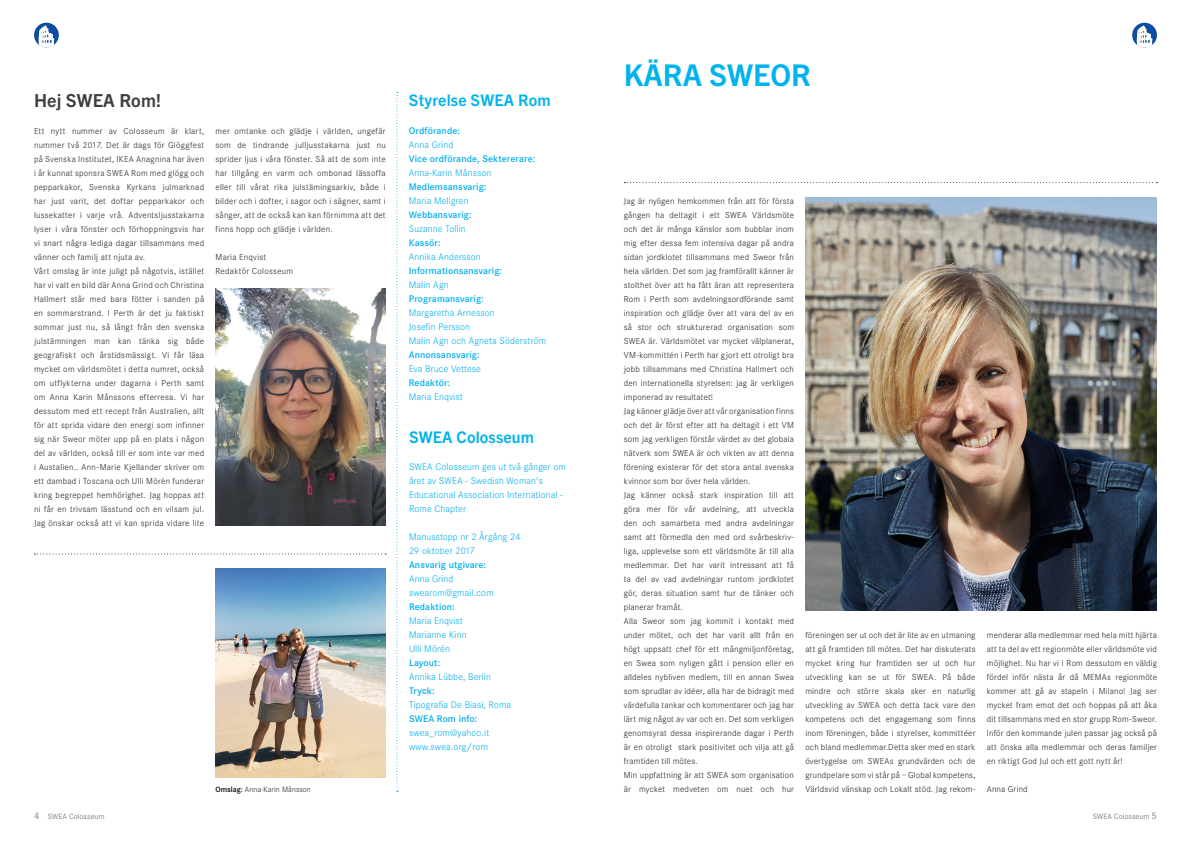
<style>
.page{position:relative;width:1191px;height:842px;background:#fff}
.page>*{position:absolute;margin:0;border:0;box-sizing:border-box;transform-origin:0 0}
.t1{font:700 30px "Trade Gothic Next LT Pro";color:#00b3ef}
.t2{font:700 18px "Trade Gothic Next LT Pro";letter-spacing:.01em;color:#3e3e3f}
.t3{font:700 16px "Trade Gothic Next LT Pro";letter-spacing:.01em;color:#00b3ef}
.t4{font:300 10px/14px "Corporate S";letter-spacing:.01em;color:#00aeef}
.t5{font:600 10px "Corporate S";letter-spacing:.01em;color:#00aeef}
.t6{font:300 9px/14px "Corporate S";letter-spacing:.02em;color:#231f20}
.t7{font:8px "Corporate S";color:#808285}
.t8{font:300 8px "Corporate S";letter-spacing:.01em;color:#231f20}
.s1{font-weight:600;color:#000}
.s2{font-weight:600}
.s3{font-size:10px}
</style>
<div class="page">
<div style="left:34px;top:23px;width:25px;height:24px;background:#0d4da1;border-radius:50%"></div>
<svg style="left:38px;top:25px;width:16px;height:23px"></svg>
<div style="left:1132px;top:23px;width:25px;height:24px;background:#0d4da1;border-radius:50%"></div>
<svg style="left:1136px;top:26px;width:16px;height:22px"></svg>
<svg style="left:35px;top:553px;width:351px;height:1px"></svg>
<img style="left:805px;top:197px;width:352px;height:413px">
<svg style="left:396px;top:92px;width:2px;height:700px"></svg>
<svg style="left:624px;top:182px;width:533px;height:1px"></svg>
<img style="left:215px;top:288px;width:171px;height:238px">
<img style="left:215px;top:568px;width:171px;height:210px">
<h2 class="t2" style="left:34px;top:88px;width:129px">Hej SWEA Rom!</h2>
<h3 class="t3" style="left:409px;top:89px;width:143px">Styrelse SWEA Rom</h3>
<p class="t5" style="left:409px;top:125px;width:53px">Ordförande:</p>
<p class="t4" style="left:409px;top:138px;width:46px">Anna Grind</p>
<p class="t5" style="left:409px;top:153px;width:128px">Vice ordförande, Sektererare:</p>
<p class="t4" style="left:409px;top:166px;width:84px">Anna-Karin Månsson</p>
<p class="t5" style="left:409px;top:181px;width:79px">Medlemsansvarig:</p>
<p class="t4" style="left:409px;top:194px;width:61px">Maria Mellgren</p>
<p class="t5" style="left:409px;top:209px;width:64px">Webbansvarig:</p>
<p class="t4" style="left:409px;top:222px;width:58px">Suzanne Tollin</p>
<p class="t5" style="left:409px;top:237px;width:33px">Kassör:</p>
<p class="t4" style="left:409px;top:250px;width:74px">Annika Andersson</p>
<p class="t5" style="left:409px;top:265px;width:95px">Informationsansvarig:</p>
<p class="t4" style="left:409px;top:278px;width:41px">Malin Agn</p>
<p class="t5" style="left:409px;top:293px;width:76px">Programansvarig:</p>
<p class="t4" style="left:409px;top:306px;width:139px">Margaretha Arnesson<br>Josefin Persson<br>Malin Agn och Agneta Söderström</p>
<p class="t5" style="left:409px;top:349px;width:72px">Annonsansvarig:</p>
<p class="t4" style="left:409px;top:362px;width:74px">Eva Bruce Vettese</p>
<p class="t5" style="left:409px;top:377px;width:43px">Redaktör:</p>
<p class="t4" style="left:409px;top:390px;width:55px">Maria Enqvist</p>
<h3 class="t3" style="left:409px;top:426px;width:127px">SWEA Colosseum</h3>
<p class="t6" style="left:34px;top:124px;width:172px">Ett nytt nummer av Colosseum är klart, nummer två 2017. Det är dags för Glöggfest på Svenska Institutet, IKEA Anagnina har även i år kunnat sponsra SWEA Rom med glögg och pepparkakor, Svenska Kyrkans julmarknad har just varit, det doftar pepparkakor och lussekatter i varje vrå. Adventsljusstakarna lyser i våra fönster och förhoppningsvis har vi snart några lediga dagar tillsammans med vänner och familj att njuta av.<br>Vårt omslag är inte juligt på någotvis, istället har vi valt en bild där Anna Grind och Christina Hallmert står med bara fötter i sanden på en sommarstrand. I Perth är det ju faktiskt sommar just nu, så långt från den svenska julstämningen man kan tänka sig både geografiskt och årstidsmässigt. Vi får läsa mycket om världsmötet i detta numret, också om utflykterna under dagarna i Perth samt om Anna Karin Månssons efterresa. Vi har dessutom med ett recept från Australien, allt för att sprida vidare den energi som infinner sig när Sweor möter upp på en plats i någon del av världen, också till er som inte var med i Austalien.. Ann-Marie Kjellander skriver om ett dambad i Toscana och Ulli Mörèn funderar kring begreppet hemhörighet. Jag hoppas att ni får en trivsam lässtund och en vilsam jul.<br>Jag önskar också att vi kan sprida vidare lite</p>
<p class="t6" style="left:215px;top:125px;width:172px;text-align:justify">mer omtanke och glädje i världen, ungefär som de tindrande julljusstakarna just nu sprider ljus i våra fönster. Så att de som inte har tillgång en varm och ombonad lässoffa eller till vårat rika julstämingsarkiv, både i bilder och i dofter, i sagor och i sägner, samt i sånger, att de också kan kan förnimma att det finns hopp och glädje i världen.</p>
<p class="t6" style="left:215px;top:251px;width:79px">Maria Enqvist<br>Redaktör Colosseum</p>
<p class="t4" style="left:409px;top:460px;width:158px">SWEA Colosseum ges ut två gånger om året av SWEA - Swedish Woman's<br>Educational Association International -<br>Rome Chapter</p>
<p class="t8" style="left:215px;top:785px;width:97px"><span class="s1">Omslag</span><span class="s2">:</span> Anna-Karin Månsson</p>
<p class="t4" style="left:409px;top:530px;width:113px">Manusstopp nr 2 Årgång 24<br>29 oktober 2017</p>
<p class="t5" style="left:409px;top:559px;width:79px">Ansvarig utgivare:</p>
<p class="t4" style="left:409px;top:572px;width:86px">Anna Grind swearom@gmail.com</p>
<p class="t5" style="left:409px;top:601px;width:47px">Redaktion:</p>
<p class="t4" style="left:409px;top:614px;width:59px">Maria Enqvist<br>Marianne Kinn<br>Ulli Mörén</p>
<p class="t5" style="left:409px;top:657px;width:33px">Layout:</p>
<p class="t4" style="left:409px;top:670px;width:83px">Annika Lübbe, Berlin</p>
<p class="t5" style="left:409px;top:685px;width:27px">Tryck:</p>
<p class="t4" style="left:409px;top:698px;width:104px">Tipografia De Biasi, Roma</p>
<p class="t5" style="left:409px;top:713px;width:70px">SWEA Rom info:</p>
<p class="t4" style="left:409px;top:726px;width:82px">swea_rom@yahoo.it www.swea.org/rom</p>
<h1 class="t1" style="left:624px;top:54px;width:189px">KÄRA SWEOR</h1>
<p class="t6" style="left:624px;top:194px;width:172px">Jag är nyligen hemkommen från att för första gången ha deltagit i ett SWEA Världsmöte och det är många känslor som bubblar inom mig efter dessa fem intensiva dagar på andra sidan jordklotet tillsammans med Sweor från hela världen. Det som jag framförallt känner är stolthet över att ha fått äran att representera Rom i Perth som avdelningsordförande samt inspiration och glädje över att vara del av en så stor och strukturerad organisation som SWEA är. Världsmötet var mycket välplanerat, VM-kommittén i Perth har gjort ett otroligt bra jobb tillsammans med Christina Hallmert och den internationella styrelsen: jag är verkligen imponerad av resultatet!<br>Jag känner glädje över att vår organisation finns och det är först efter att ha deltagit i ett VM som jag verkligen förstår värdet av det globala nätverk som SWEA är och vikten av att denna förening existerar för det stora antal svenska kvinnor som bor över hela världen.<br>Jag känner också stark inspiration till att göra mer för vår avdelning, att utveckla den och samarbeta med andra avdelningar samt att förmedla den med ord svårbeskriv&shy;liga, upplevelse som ett världsmöte är till alla medlemmar. Det har varit intressant att få ta del av vad avdelningar runtom jordklotet gör, deras situation samt hur de tänker och planerar framåt.<br>Alla Sweor som jag kommit i kontakt med under mötet, och det har varit allt från en högt uppsatt chef för ett mångmiljonföretag, en Swea som nyligen gått i pension eller en alldeles nybliven medlem, till en annan Swea som sprudlar av idéer, alla har de bidragit med värdefulla tankar och kommentarer och jag har lärt mig något av var och en. Det som verkligen genomsyrat dessa inspirerande dagar i Perth är en otroligt stark positivitet och vilja att gå framtiden till mötes.<br>Min uppfattning är att SWEA som organisation är mycket medveten om nuet och hur</p>
<p class="t6" style="left:805px;top:628px;width:172px;text-align:justify">föreningen ser ut och det är lite av en utmaning att gå framtiden till mötes. Det har diskuterats mycket kring hur framtiden ser ut och hur utveckling kan se ut för SWEA. På både mindre och större skala sker en naturlig utveckling av SWEA och detta tack vare den kompetens och det engagemang som finns inom föreningen, både i styrelser, kommittéer och bland medlemmar.Detta sker med en stark övertygelse om SWEAs grundvärden och de grundpelare som vi står på – Global kompetens, Världsvid vänskap och Lokalt stöd. Jag rekom-</p>
<p class="t6" style="left:986px;top:628px;width:172px;text-align:justify">menderar alla medlemmar med hela mitt hjärta att ta del av ett regionmöte eller världsmöte vid möjlighet. Nu har vi i Rom dessutom en väldig fördel inför nästa år då MEMAs regionmöte kommer att gå av stapeln i Milano! Jag ser mycket fram emot det och hoppas på att åka dit tillsammans med en stor grupp Rom-Sweor.<br>Inför den kommande julen passar jag också på att önska alla medlemmar och deras familjer en riktigt God Jul och ett gott nytt år!</p>
<p class="t6" style="left:986px;top:782px;width:42px">Anna Grind</p>
<p class="t7" style="left:34px;top:812px;width:72px"><span class="s3">4</span> SWEA Colosseum</p>
<p class="t7" style="left:1092px;top:812px;width:66px">SWEA Colosseum <span class="s3">5</span></p>
</div>
